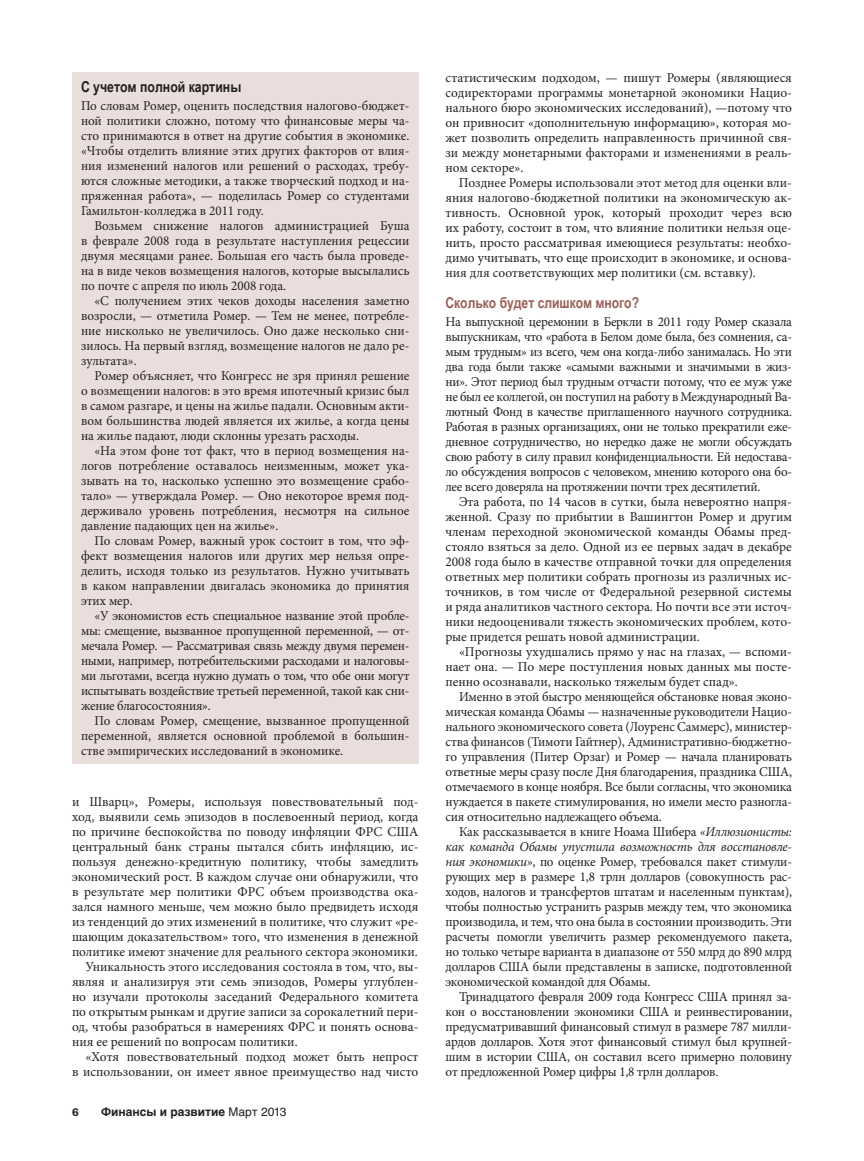
<style>
.page{position:relative;width:864px;height:1161px;background:#fff}
.page>*{position:absolute;margin:0;border:0;box-sizing:border-box;transform-origin:0 0}
.t1{font:700 15px "Arial Narrow";color:#996058}
.t2{font:700 15px "Arial Narrow";color:#231f20}
.t3{font:13.5px/15px "Minion Pro";color:#231f20;text-align:justify}
.t4{font:700 12px "Helvetica Cyr";color:#231f20}
.t5{font:600 11.25px "ITC Franklin Gothic Std";color:#231f20}
.s1{font-family:"Helvetica Cyr Upright";font-weight:400}
.s2{font-style:italic}
</style>
<div class="page">
<div style="left:72px;top:72px;width:346px;height:692px;background:#e9dedb"></div>
<p class="t2" style="left:81px;top:75px;width:162px">С учетом полной картины</p>
<p class="t3" style="left:81px;top:98px;width:330px">По словам Ромер, оценить последствия налогово-бюджет&shy;ной политики сложно, потому что финансовые меры ча&shy;сто принимаются в ответ на другие события в экономике. «Чтобы отделить влияние этих других факторов от влия&shy;ния изменений налогов или решений о расходах, требу&shy;ются сложные методики, а также творческий подход и на&shy;пряженная работа», — поделилась Ромер со студентами Гамильтон-колледжа в 2011 году.</p>
<p class="t3" style="left:81px;top:218px;width:330px;text-indent:14px">Возьмем снижение налогов администрацией Буша в феврале 2008 года в результате наступления рецессии двумя месяцами ранее. Большая его часть была проведе&shy;на в виде чеков возмещения налогов, которые высылались по почте с апреля по июль 2008 года.</p>
<p class="t3" style="left:81px;top:293px;width:330px;text-indent:14px">«C получением этих чеков доходы населения заметно возросли, — отметила Ромер. — Тем не менее, потребле&shy;ние нисколько не увеличилось. Оно даже несколько сни&shy;зилось. На первый взгляд, возмещение налогов не дало ре&shy;зультата».</p>
<p class="t3" style="left:81px;top:368px;width:330px;text-indent:14px">Ромер объясняет, что Конгресс не зря принял решение о возмещении налогов: в это время ипотечный кризис был в самом разгаре, и цены на жилье падали. Основным акти&shy;вом большинства людей является их жилье, а когда цены на жилье падают, люди склонны урезать расходы.</p>
<p class="t3" style="left:81px;top:443px;width:330px;text-indent:14px">«На этом фоне тот факт, что в период возмещения на&shy;логов потребление оставалось неизменным, может ука&shy;зывать на то, насколько успешно это возмещение срабо&shy;тало» — утверждала Ромер. — Оно некоторое время под&shy;держивало уровень потребления, несмотря на сильное давление падающих цен на жилье».</p>
<p class="t3" style="left:81px;top:533px;width:330px;text-indent:14px">По словам Ромер, важный урок состоит в том, что эф&shy;фект возмещения налогов или других мер нельзя опре&shy;делить, исходя только из результатов. Нужно учитывать в каком направлении двигалась экономика до принятия этих мер.</p>
<p class="t3" style="left:81px;top:608px;width:330px;text-indent:14px">«У экономистов есть специальное название этой пробле&shy;мы: смещение, вызванное пропущенной переменной, — от&shy;мечала Ромер. — Рассматривая связь между двумя перемен&shy;ными, например, потребительскими расходами и налоговы&shy;ми льготами, всегда нужно думать о том, что обе они могут испытывать воздействие третьей переменной, такой как сни&shy;жение благосостояния».</p>
<p class="t3" style="left:81px;top:713px;width:330px;text-indent:14px">По словам Ромер, смещение, вызванное пропущенной переменной, является основной проблемой в большин&shy;стве эмпирических исследований в экономике.</p>
<p class="t3" style="left:72px;top:794px;width:348px">и Шварц», Ромеры, используя повествовательный под-</p>
<p class="t3" style="left:72px;top:809px;width:348px">ход, выявили семь эпизодов в послевоенный период, когда</p>
<p class="t3" style="left:72px;top:824px;width:347px">по причине беспокойства по поводу инфляции ФРС США</p>
<p class="t3" style="left:72px;top:839px;width:348px">центральный банк страны пытался сбить инфляцию, ис-</p>
<p class="t3" style="left:72px;top:854px;width:348px">пользуя денежно-кредитную политику, чтобы замедлить</p>
<p class="t3" style="left:72px;top:869px;width:348px">экономический рост. В каждом случае они обнаружили, что</p>
<p class="t3" style="left:72px;top:884px;width:348px">в результате мер политики ФРС объем производства ока-</p>
<p class="t3" style="left:72px;top:899px;width:348px">зался намного меньше, чем можно было предвидеть исходя</p>
<p class="t3" style="left:72px;top:914px;width:348px">из тенденций до этих изменений в политике, что служит «ре-</p>
<p class="t3" style="left:72px;top:929px;width:348px">шающим доказательством» того, что изменения в денежной</p>
<p class="t3" style="left:72px;top:944px;width:347px">политике имеют значение для реального сектора экономики.</p>
<p class="t3" style="left:85px;top:959px;width:334px">Уникальность этого исследования состояла в том, что, вы-</p>
<p class="t3" style="left:72px;top:974px;width:348px">являя и анализируя эти семь эпизодов, Ромеры углублен-</p>
<p class="t3" style="left:72px;top:989px;width:348px">но изучали протоколы заседаний Федерального комитета</p>
<p class="t3" style="left:72px;top:1004px;width:348px">по открытым рынкам и другие записи за сорокалетний пери-</p>
<p class="t3" style="left:72px;top:1019px;width:348px">од, чтобы разобраться в намерениях ФРС и понять основа-</p>
<p class="t3" style="left:72px;top:1034px;width:227px">ния ее решений по вопросам политики.</p>
<p class="t3" style="left:85px;top:1049px;width:335px">«Хотя повествовательный подход может быть непрост</p>
<p class="t3" style="left:72px;top:1064px;width:348px">в использовании, он имеет явное преимущество над чисто</p>
<p class="t5" style="left:72px;top:1106px;width:8px">6</p>
<p class="t4" style="left:101px;top:1105px;width:187px">Финансы и развитие <span class="s1">Март 2013</span></p>
<p class="t3" style="left:445px;top:70px;width:348px">статистическим подходом, — пишут Ромеры (являющиеся содиректорами программы монетарной экономики Нацио&shy;нального бюро экономических исследований), —потому что он привносит «дополнительную информацию», которая мо&shy;жет позволить определить направленность причинной свя&shy;зи между монетарными факторами и изменениями в реаль&shy;ном секторе».</p>
<p class="t3" style="left:445px;top:175px;width:348px;text-indent:13px">Позднее Ромеры использовали этот метод для оценки вли&shy;яния налогово-бюджетной политики на экономическую ак&shy;тивность. Основной урок, который проходит через всю их работу, состоит в том, что влияние политики нельзя оце&shy;нить, просто рассматривая имеющиеся результаты: необхо&shy;димо учитывать, что еще происходит в экономике, и основа&shy;ния для соответствующих мер политики (см. вставку).</p>
<p class="t1" style="left:446px;top:292px;width:195px">Сколько будет слишком много?</p>
<p class="t3" style="left:446px;top:315px;width:348px">На выпускной церемонии в Беркли в 2011 году Ромер сказала выпускникам, что «работа в Белом доме была, без сомнения, са&shy;мым трудным» из всего, чем она когда-либо занималась. Но эти два года были также «самыми важными и значимыми в жиз&shy;ни». Этот период был трудным отчасти потому, что ее муж уже не был ее коллегой, он поступил на работу в Международный Ва&shy;лютный Фонд в качестве приглашенного научного сотрудника.<br>Работая в разных организациях, они не только прекратили еже&shy;дневное сотрудничество, но нередко даже не могли обсуждать свою работу в силу правил конфиденциальности. Ей недостава&shy;ло обсуждения вопросов с человеком, мнению которого она бо&shy;лее всего доверяла на протяжении почти трех десятилетий.</p>
<p class="t3" style="left:446px;top:495px;width:348px;text-indent:13px">Эта работа, по 14 часов в сутки, была невероятно напря&shy;женной. Сразу по прибытии в Вашингтон Ромер и другим членам переходной экономической команды Обамы пред&shy;стояло взяться за дело. Одной из ее первых задач в декабре 2008 года было в качестве отправной точки для определения ответных мер политики собрать прогнозы из различных ис&shy;точников, в том числе от Федеральной резервной системы и ряда аналитиков частного сектора. Но почти все эти источ&shy;ники недооценивали тяжесть экономических проблем, кото&shy;рые придется решать новой администрации.</p>
<p class="t3" style="left:446px;top:645px;width:348px;text-indent:13px">«Прогнозы ухудшались прямо у нас на глазах, — вспоми&shy;нает она. — По мере поступления новых данных мы посте&shy;пенно осознавали, насколько тяжелым будет спад».</p>
<p class="t3" style="left:445px;top:690px;width:348px;text-indent:14px">Именно в этой быстро меняющейся обстановке новая эконо&shy;мическая команда Обамы — назначенные руководители Нацио&shy;нального экономического совета (Лоуренс Саммерс), министер&shy;ства финансов (Тимоти Гайтнер), Административно-бюджетно&shy;го управления (Питер Орзаг) и Ромер — начала планировать ответные меры сразу после Дня благодарения, праздника США, отмечаемого в конце ноября. Все были согласны, что экономика нуждается в пакете стимулирования, но имели место разногла&shy;сия относительно надлежащего объема.</p>
<p class="t3" style="left:445px;top:825px;width:348px;text-indent:14px">Как рассказывается в книге Ноама Шибера <span class="s2">«Иллюзионисты: как команда Обамы упустила возможность для восстановле&shy;ния экономики»</span>, по оценке Ромер, требовался пакет стимули&shy;рующих мер в размере 1,8 трлн долларов (совокупность рас&shy;ходов, налогов и трансфертов штатам и населенным пунктам), чтобы полностью устранить разрыв между тем, что экономика производила, и тем, что она была в состоянии производить. Эти расчеты помогли увеличить размер рекомендуемого пакета, но только четыре варианта в диапазоне от 550 млрд до 890 млрд долларов США были представлены в записке, подготовленной экономической командой для Обамы.</p>
<p class="t3" style="left:445px;top:990px;width:348px;text-indent:14px">Тринадцатого февраля 2009 года Конгресс США принял за&shy;кон о восстановлении экономики США и реинвестировании, предусматривавший финансовый стимул в размере 787 милли&shy;ардов долларов. Хотя этот финансовый стимул был крупней&shy;шим в истории США, он составил всего примерно половину от предложенной Ромер цифры 1,8 трлн долларов.</p>
</div>
